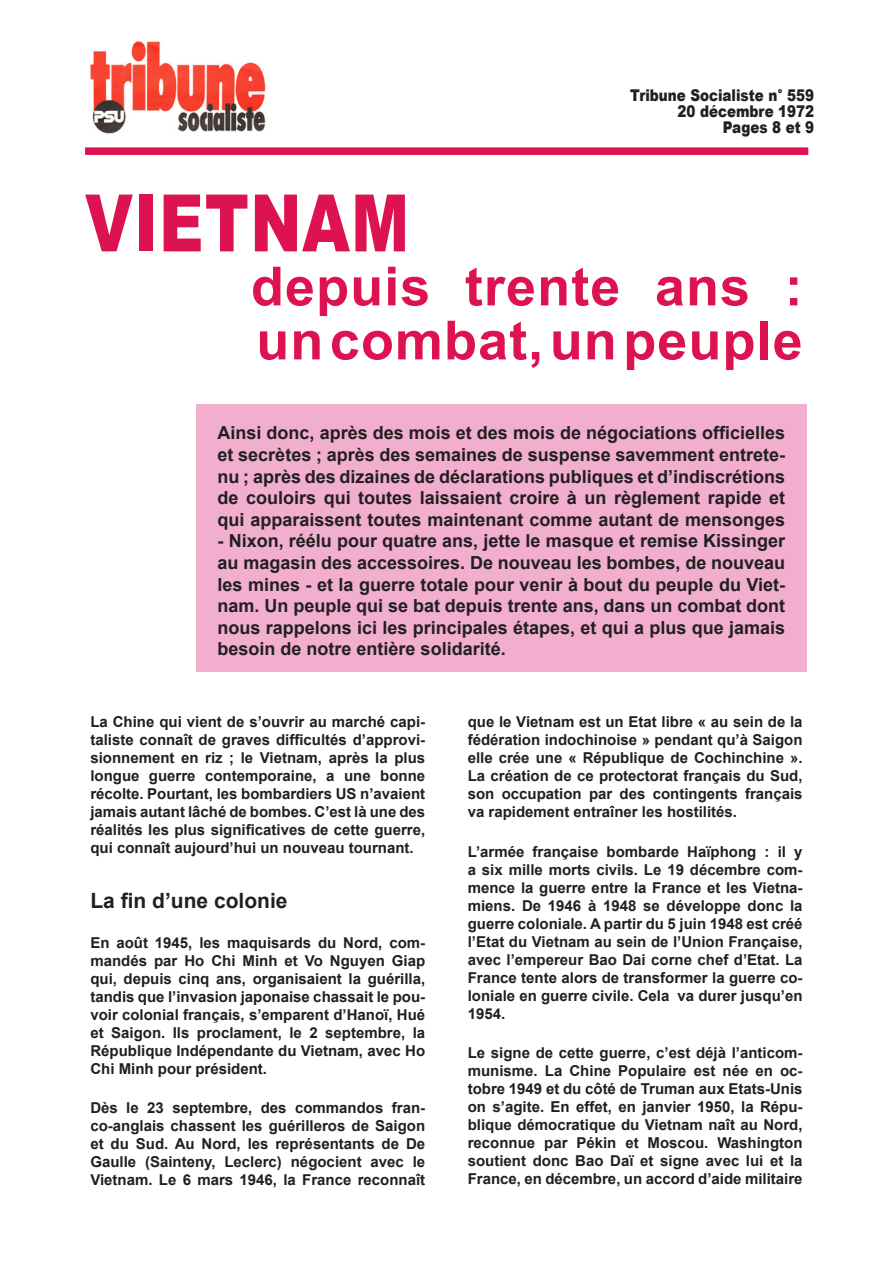
<style>
.page{position:relative;width:893px;height:1263px;background:#fff}
.page>*{position:absolute;margin:0;border:0;box-sizing:border-box;transform-origin:0 0}
.t1{font:900 79.35px "Arial";letter-spacing:.02em;color:#dd1351;scale:.77 1}
.t2{font:700 54px "Arial";letter-spacing:.02em;color:#dd1351}
.t3{font:700 21px "Arial";color:#231f20}
.t4{font:700 18px/21.6px "Arial";color:#231f20;text-align:justify}
.t5{font:900 16.2px "Arial";color:#231f20;scale:.83 1}
.t6{font:700 15px/18px "Arial";color:#231f20;text-align:justify}
</style>
<div class="page">
<div style="left:85px;top:147px;width:723px;height:8px;background:#dd1351"></div>
<img style="left:90px;top:41px;width:176px;height:93px">
<div style="left:196px;top:405px;width:610px;height:267px;background:#f1aece"></div>
<p class="t5" style="left:630px;top:83px;width:223px">Tribune Socialiste n° 559</p>
<p class="t5" style="left:677px;top:99px;width:166px">20 décembre 1972</p>
<p class="t5" style="left:723px;top:115px;width:112px">Pages 8 et 9</p>
<p class="t1" style="left:85px;top:165px;width:422px">VIETNAM</p>
<p class="t2" style="left:251px;top:251px;width:553px">depuis trente ans :</p>
<p class="t2" style="left:256px;top:305px;width:548px">un combat, un peuple</p>
<p class="t4" style="left:218px;top:423px;width:569px">Ainsi donc, après des mois et des mois de négociations officielles et secrètes ; après des semaines de suspense savemment entrete&shy;nu ; après des dizaines de déclarations publiques et d’indiscrétions de couloirs qui toutes laissaient croire à un règlement rapide et qui apparaissent toutes maintenant comme autant de mensonges</p>
<p class="t4" style="left:218px;top:531px;width:569px">- Nixon, réélu pour quatre ans, jette le masque et remise Kissinger au magasin des accessoires. De nouveau les bombes, de nouveau les mines - et la guerre totale pour venir à bout du peuple du Viet&shy;nam. Un peuple qui se bat depuis trente ans, dans un combat dont nous rappelons ici les principales étapes, et qui a plus que jamais besoin de notre entière solidarité.</p>
<p class="t6" style="left:90px;top:714px;width:336px">La Chine qui vient de s’ouvrir au marché capi&shy;taliste connaît de graves difficultés d’approvi&shy;sionnement en riz ; le Vietnam, après la plus longue guerre contemporaine, a une bonne récolte. Pourtant, les bombardiers US n’avaient jamais autant lâché de bombes. C’est là une des réalités les plus significatives de cette guerre, qui connaît aujourd’hui un nouveau tournant.</p>
<p class="t3" style="left:90px;top:887px;width:199px">La fin d’une colonie</p>
<p class="t6" style="left:90px;top:934px;width:336px">En août 1945, les maquisards du Nord, com&shy;mandés par Ho Chi Minh et Vo Nguyen Giap qui, depuis cinq ans, organisaient la guérilla, tandis que l’invasion japonaise chassait le pou&shy;voir colonial français, s’emparent d’Hanoï, Hué et Saigon. Ils proclament, le 2 septembre, la République Indépendante du Vietnam, avec Ho Chi Minh pour président.</p>
<p class="t6" style="left:90px;top:1099px;width:336px">Dès le 23 septembre, des commandos fran&shy;co-anglais chassent les guérilleros de Saigon et du Sud. Au Nord, les représentants de De Gaulle (Sainteny, Leclerc) négocient avec le Vietnam. Le 6 mars 1946, la France reconnaît</p>
<p class="t6" style="left:468px;top:714px;width:336px">que le Vietnam est un Etat libre « au sein de la fédération indochinoise » pendant qu’à Saigon elle crée une « République de Cochinchine ».<br>La création de ce protectorat français du Sud, son occupation par des contingents français va rapidement entraîner les hostilités.</p>
<p class="t6" style="left:468px;top:843px;width:336px">L’armée française bombarde Haïphong : il y a six mille morts civils. Le 19 décembre com&shy;mence la guerre entre la France et les Vietna&shy;miens. De 1946 à 1948 se développe donc la guerre coloniale. A partir du 5 juin 1948 est créé l’Etat du Vietnam au sein de l’Union Française, avec l’empereur Bao Dai corne chef d’Etat. La France tente alors de transformer la guerre co&shy;loniale en guerre civile. Cela va durer jusqu’en 1954.</p>
<p class="t6" style="left:468px;top:1044px;width:336px">Le signe de cette guerre, c’est déjà l’anticom&shy;munisme. La Chine Populaire est née en oc&shy;tobre 1949 et du côté de Truman aux Etats-Unis on s’agite. En effet, en janvier 1950, la Répu&shy;blique démocratique du Vietnam naît au Nord, reconnue par Pékin et Moscou. Washington soutient donc Bao Daï et signe avec lui et la France, en décembre, un accord d’aide militaire</p>
</div>
